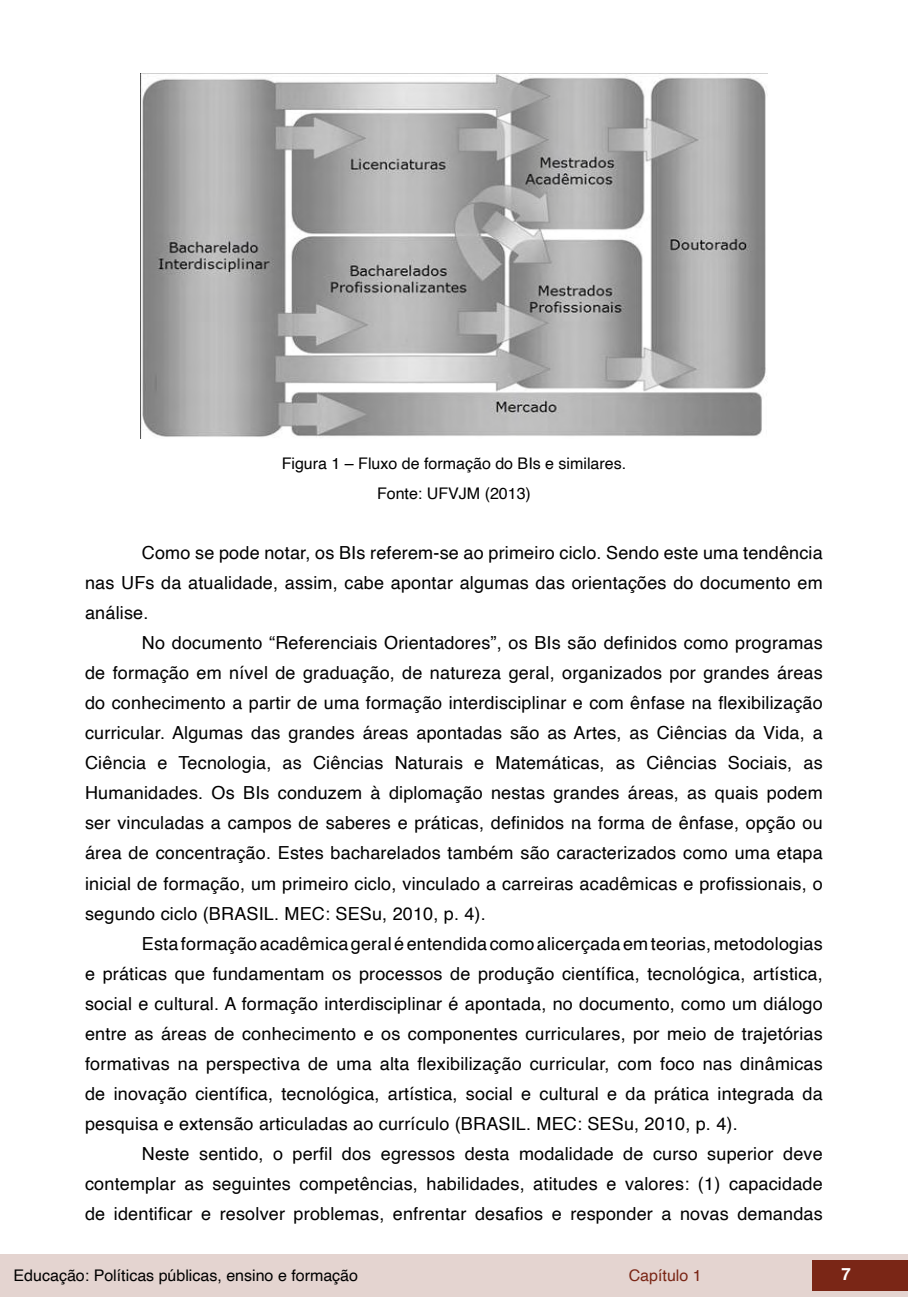
<style>
.page{position:relative;width:908px;height:1304px;background:#fff}
.page>*{position:absolute;margin:0;border:0;box-sizing:border-box;transform-origin:0 0}
.t1{font:18px/30px "Helvetica";letter-spacing:.01em;color:#000;text-align:justify}
.t2{font:700 16.8px "Helvetica";color:#fff}
.t3{font:16px/30.6px "Helvetica";color:#000;text-align:center}
.t4{font:16px "Helvetica";color:#7a2616}
</style>
<div class="page">
<div style="left:0;top:1254px;width:906px;height:43px;background:#e4d4d0"></div>
<div style="left:812px;top:1261px;width:95px;height:30px;background:#7a2616"></div>
<img style="left:140px;top:74px;width:627px;height:364px">
<p class="t3" style="left:281px;top:448px;width:346px">Figura 1 – Fluxo de formação do BIs e similares.<br>Fonte: UFVJM (2013)</p>
<p class="t1" style="left:85px;top:539px;width:738px;text-indent:57px">Como se pode notar, os BIs referem-se ao primeiro ciclo. Sendo este uma tendência nas UFs da atualidade, assim, cabe apontar algumas das orientações do documento em análise.</p>
<p class="t1" style="left:85px;top:629px;width:738px;text-indent:57px">No documento “Referenciais Orientadores”, os BIs são definidos como programas de formação em nível de graduação, de natureza geral, organizados por grandes áreas do conhecimento a partir de uma formação interdisciplinar e com ênfase na flexibilização curricular. Algumas das grandes áreas apontadas são as Artes, as Ciências da Vida, a Ciência e Tecnologia, as Ciências Naturais e Matemáticas, as Ciências Sociais, as Humanidades. Os BIs conduzem à diplomação nestas grandes áreas, as quais podem ser vinculadas a campos de saberes e práticas, definidos na forma de ênfase, opção ou área de concentração. Estes bacharelados também são caracterizados como uma etapa inicial de formação, um primeiro ciclo, vinculado a carreiras acadêmicas e profissionais, o segundo ciclo (BRASIL. MEC: SESu, 2010, p. 4).</p>
<p class="t1" style="left:85px;top:929px;width:738px;text-indent:57px">Esta formação acadêmica geral é entendida como alicerçada em teorias, metodologias e práticas que fundamentam os processos de produção científica, tecnológica, artística, social e cultural. A formação interdisciplinar é apontada, no documento, como um diálogo entre as áreas de conhecimento e os componentes curriculares, por meio de trajetórias formativas na perspectiva de uma alta flexibilização curricular, com foco nas dinâmicas de inovação científica, tecnológica, artística, social e cultural e da prática integrada da pesquisa e extensão articuladas ao currículo (BRASIL. MEC: SESu, 2010, p. 4).</p>
<p class="t1" style="left:85px;top:1139px;width:738px;text-indent:57px">Neste sentido, o perfil dos egressos desta modalidade de curso superior deve contemplar as seguintes competências, habilidades, atitudes e valores: (1) capacidade de identificar e resolver problemas, enfrentar desafios e responder a novas demandas</p>
<p class="t3" style="left:14px;top:1260px;width:346px">Educação: Políticas públicas, ensino e formação</p>
<p class="t4" style="left:628px;top:1263px;width:74px">Capítulo 1</p>
<p class="t2" style="left:841px;top:1264px;width:11px">7</p>
</div>
